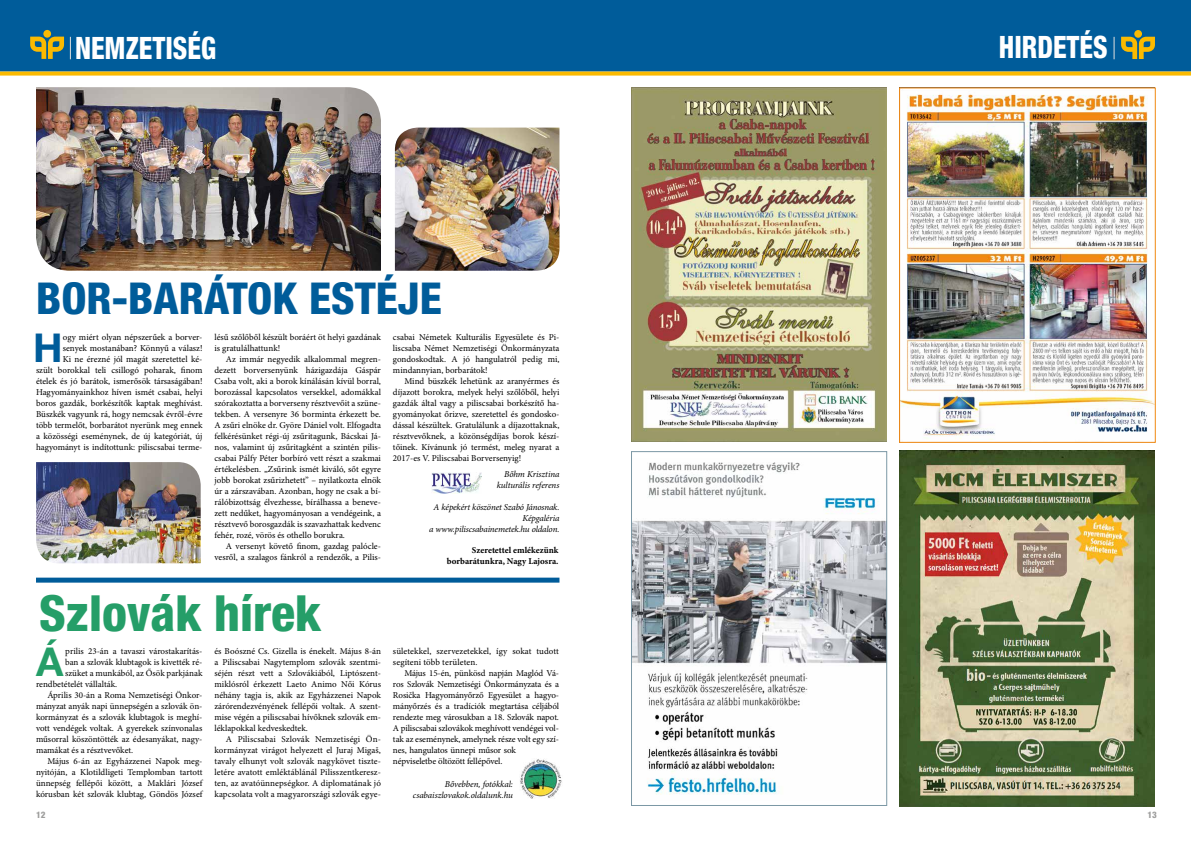
<style>
.page{position:relative;width:1191px;height:842px;background:#fff}
.page>*{position:absolute;margin:0;border:0;box-sizing:border-box;transform-origin:0 0}
.t1{font:800 condensed 49.9px "Helvetica Neue LT Pro";color:#259e68}
.t2{font:800 condensed 44px "Helvetica Neue LT Pro";color:#005c9a}
.t3{font:700 39.8px "Helvetica Neue LT Pro";color:#005c9a}
.t4{font:700 39.8px "Helvetica Neue LT Pro";color:#259e68}
.t5{font:800 condensed 30.9px "Helvetica Neue LT Pro";color:#fff;scale:.88 1}
.t6{font:9px/11px "Minion Pro";letter-spacing:-.005em;color:#000;text-align:justify}
.t7{font:italic 9px/11px "Minion Pro";letter-spacing:-.015em;color:#000;text-align:right}
.t8{font:700 9px/11px "Minion Pro";color:#000;text-align:right}
.t9{font:800 condensed 9px "Helvetica Neue LT Pro";color:#9d9d9c}
</style>
<div class="page">
<div style="left:0;top:0;width:1191px;height:72px;background:#005c9a"></div>
<div style="left:43px;top:30px;width:8px;height:8px;background:#fbba00;border-radius:50%"></div>
<svg style="left:30px;top:37px;width:34px;height:22px"></svg>
<svg style="left:0;top:72px;width:1191px;height:4px;background:#fbc11a"></svg>
<img style="left:36px;top:462px;width:165px;height:101px">
<img style="left:36px;top:87px;width:345px;height:184px">
<img style="left:431px;top:472px;width:51px;height:21px">
<div style="left:36px;top:578px;width:523px;height:5px;background:#005c9a"></div>
<img style="left:520px;top:759px;width:42px;height:40px">
<img style="left:631px;top:87px;width:255px;height:354px">
<img style="left:633px;top:462px;width:252px;height:333px">
<div style="left:631px;top:451px;width:256px;height:355px;border:1px solid #7c98a5"></div>
<div style="left:1134px;top:30px;width:8px;height:8px;background:#fbba00;border-radius:50%"></div>
<svg style="left:1121px;top:37px;width:34px;height:22px"></svg>
<img style="left:899px;top:451px;width:255px;height:355px">
<img style="left:901px;top:94px;width:252px;height:346px">
<div style="left:899px;top:87px;width:256px;height:356px;border:1px solid #f18912"></div>
<img style="left:395px;top:128px;width:164px;height:143px">
<div style="left:70px;top:35px;width:204px;height:28px;background:#005c9a"></div>
<div style="left:972px;top:35px;width:142px;height:27px;background:#005c9a"></div>
<h3 class="t5" style="left:75px;top:29px;width:162px">NEMZETISÉG</h3>
<h3 class="t5" style="left:998px;top:28px;width:125px">HIRDETÉS</h3>
<h2 class="t2" style="left:36px;top:271px;width:407px">BOR-BARÁTOK ESTÉJE</h2>
<h3 class="t3" style="left:33px;top:323px;width:31px">H</h3>
<p class="t6" style="left:36px;top:331px;width:168px;text-align:right">ogy miért olyan népszerűek a borver-<br>senyek mostanában? Könnyű a válasz!<br>Ki ne érezné jól magát szeretettel ké-<br>szült borokkal teli csillogó poharak, finom ételek és jó barátok, ismerősök társaságában!<br>Hagyományainkhoz híven ismét csabai, helyi boros gazdák, borkészítők kaptak meghívást.<br>Büszkék vagyunk rá, hogy nemcsak évről-évre több termelőt, borbarátot nyerünk meg ennek a közösségi eseménynek, de új kategóriát, új hagyományt is indítottunk: piliscsabai terme-</p>
<p class="t6" style="left:214px;top:331px;width:168px">lésű szőlőből készült boráért öt helyi gazdának is gratulálhattunk!</p>
<p class="t6" style="left:214px;top:353px;width:168px;text-indent:11px">Az immár negyedik alkalommal megren&shy;dezett borversenyünk házigazdája Gáspár Csaba volt, aki a borok kínálásán kívül borral, borozással kapcsolatos versekkel, adomákkal szórakoztatta a borverseny résztvevőit a szüne&shy;tekben. A versenyre 36 borminta érkezett be.<br>A zsűri elnöke dr. Györe Dániel volt. Elfogadta felkérésünket régi-új zsűritagunk, Bácskai Já&shy;nos, valamint új zsűritagként a szintén pilis&shy;csabai Pálfy Péter borbíró vett részt a szakmai értékelésben. „Zsűrink ismét kiváló, sőt egyre jobb borokat zsűrizhetett” – nyilatkozta elnök úr a zárszavában. Azonban, hogy ne csak a bí&shy;rálóbizottság élvezhesse, bírálhassa a beneve&shy;zett nedűket, hagyományosan a vendégeink, a résztvevő borosgazdák is szavazhattak kedvenc fehér, rozé, vörös és othello borukra.</p>
<p class="t6" style="left:214px;top:540px;width:168px;text-align:right">A versenyt követő finom, gazdag palócle&shy;vesről, a szalagos fánkról a rendezők, a Pilis-</p>
<h1 class="t1" style="left:39px;top:582px;width:283px">Szlovák hírek</h1>
<h3 class="t4" style="left:36px;top:637px;width:29px">Á</h3>
<p class="t6" style="left:65px;top:646px;width:139px">prilis 23-án a tavaszi várostakarítás-</p>
<p class="t6" style="left:65px;top:657px;width:139px">ban a szlovák klubtagok is kivették ré-</p>
<p class="t6" style="left:65px;top:668px;width:139px">szüket a munkából, az Ősök parkjának</p>
<p class="t6" style="left:36px;top:679px;width:83px">rendbetételét vállalták.</p>
<p class="t6" style="left:47px;top:690px;width:157px">Április 30-án a Roma Nemzetiségi Önkor-</p>
<p class="t6" style="left:36px;top:701px;width:168px">mányzat anyák napi ünnepségén a szlovák ön-</p>
<p class="t6" style="left:36px;top:712px;width:168px">kormányzat és a szlovák klubtagok is meghí-</p>
<p class="t6" style="left:36px;top:723px;width:168px">vott vendégek voltak. A gyerekek színvonalas</p>
<p class="t6" style="left:36px;top:734px;width:168px">műsorral köszöntötték az édesanyákat, nagy-</p>
<p class="t6" style="left:36px;top:745px;width:99px">mamákat és a résztvevőket.</p>
<p class="t6" style="left:47px;top:756px;width:157px">Május 6-án az Egyházzenei Napok meg-</p>
<p class="t6" style="left:36px;top:767px;width:168px">nyitóján, a Klotildligeti Templomban tartott</p>
<p class="t6" style="left:36px;top:778px;width:168px">ünnepség fellépői között, a Maklári József</p>
<p class="t6" style="left:36px;top:789px;width:168px">kórusban két szlovák klubtag, Göndös József</p>
<p class="t6" style="left:214px;top:646px;width:168px">és Boószné Cs. Gizella is énekelt. Május 8-án a Piliscsabai Nagytemplom szlovák szentmi&shy;séjén részt vett a Szlovákiából, Liptószent&shy;miklósról érkezett Laeto Animo Női Kórus néhány tagja is, akik az Egyházzenei Napok zárórendezvényének fellépői voltak. A szent&shy;mise végén a piliscsabai hívőknek szlovák em&shy;léklapokkal kedveskedtek.</p>
<p class="t6" style="left:214px;top:734px;width:168px;text-indent:11px">A Piliscsabai Szlovák Nemzetiségi Ön&shy;kormányzat virágot helyezett el Juraj Migaš, tavaly elhunyt volt szlovák nagykövet tiszte&shy;letére avatott emléktáblánál Pilisszentkeresz&shy;ten, az avatóünnepségkor. A diplomatának jó kapcsolata volt a magyarországi szlovák egye-</p>
<p class="t6" style="left:393px;top:331px;width:168px">csabai Németek Kulturális Egyesülete és Pi&shy;liscsaba Német Nemzetiségi Önkormányzata gondoskodtak. A jó hangulatról pedig mi, mindannyian, borbarátok!</p>
<p class="t6" style="left:393px;top:375px;width:168px;text-indent:11px">Mind büszkék lehetünk az aranyérmes és díjazott borokra, melyek helyi szőlőből, helyi gazdák által vagy a piliscsabai borkészítő ha&shy;gyományokat őrizve, szeretettel és gondosko&shy;dással készültek. Gratulálunk a díjazottaknak, résztvevőknek, a közönségdíjas borok készí&shy;tőinek. Kívánunk jó termést, meleg nyarat a 2017-es V. Piliscsabai Borversenyig!</p>
<p class="t7" style="left:497px;top:469px;width:64px">Bőhm Krisztina kulturális referens</p>
<p class="t7" style="left:429px;top:502px;width:132px">A képekért köszönet Szabó Jánosnak.<br>Képgaléria<br>a www.piliscsabainemetek.hu oldalon.</p>
<p class="t8" style="left:447px;top:544px;width:113px">Szeretettel emlékezünk borbarátunkra, Nagy Lajosra.</p>
<p class="t6" style="left:393px;top:646px;width:168px">sületekkel, szervezetekkel, így sokat tudott segíteni több területen.</p>
<p class="t6" style="left:393px;top:668px;width:168px;text-align:left;text-indent:11px">Május 15-én, pünkösd napján Maglód Vá&shy;ros Szlovák Nemzetiségi Önkormányzata és a Rosička Hagyományőrző Egyesület a hagyo&shy;mányőrzés és a tradíciók megtartása céljából rendezte meg városukban a 18. Szlovák napot.<br>A piliscsabai szlovákok meghívott vendégei vol&shy;tak az eseménynek, amelynek része volt egy szí&shy;nes, hangulatos ünnepi műsor sok népviseletbe öltözött fellépővel.</p>
<p class="t7" style="left:413px;top:778px;width:102px">Bővebben, fotókkal: csabaiszlovakok.oldalunk.hu</p>
<p class="t9" style="left:36px;top:810px;width:11px">12</p>
<p class="t9" style="left:1147px;top:810px;width:11px">13</p>
</div>
